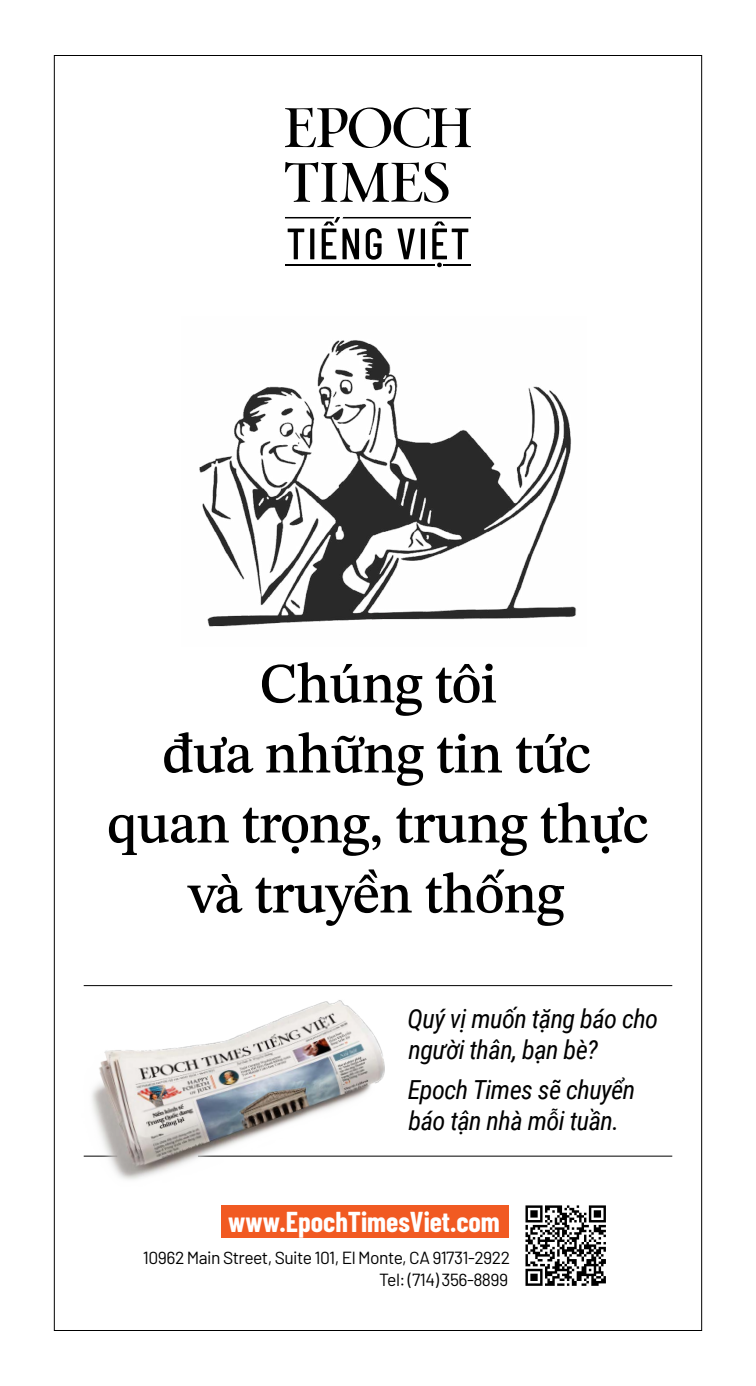
<style>
.page{position:relative;width:756px;height:1386px;background:#fff}
.page>*{position:absolute;margin:0;border:0;box-sizing:border-box;transform-origin:0 0}
.t1{font:500 56.88px/70px "STIX Two Text";letter-spacing:-.02em;color:#000;text-align:center}
.t2{font:700 28.09px "Barlow Condensed";color:#fff}
.t3{font:italic 26.25px/31.5px "Roboto Condensed";letter-spacing:-.02em;color:#000}
.t4{font:17.5px/21.9px "Barlow";letter-spacing:-.03em;color:#000;text-align:right}
</style>
<div class="page">
<div style="left:54px;top:55px;width:648px;height:1276px;background:#fff;border:1px solid #000"></div>
<svg style="left:285px;top:217px;width:186px;height:50px"></svg>
<svg style="left:285px;top:162px;width:164px;height:41px"></svg>
<svg style="left:285px;top:107px;width:186px;height:41px"></svg>
<img style="left:199px;top:340px;width:378px;height:287px">
<div style="left:221px;top:1206px;width:287px;height:32px;background:#f15a22"></div>
<svg style="left:525px;top:1205px;width:81px;height:81px"></svg>
<hr style="left:84px;top:985px;width:588px;height:1px;background:#000">
<hr style="left:198px;top:1156px;width:474px;height:1px;background:#000">
<img style="left:83px;top:1000px;width:319px;height:180px">
<h1 class="t1" style="left:107px;top:648px;width:543px">Chúng tôi<br>đưa những tin tức quan trọng, trung thực và truyền thống</h1>
<p class="t3" style="left:408px;top:1002px;width:252px">Quý vị muốn tặng báo cho người thân, bạn bè?</p>
<p class="t3" style="left:408px;top:1073px;width:229px">Epoch Times sẽ chuyển báo tận nhà mỗi tuần.</p>
<p class="t2" style="left:228px;top:1201px;width:273px">www.EpochTimesViet.com</p>
<p class="t4" style="left:143px;top:1246px;width:369px">10962 Main Street, Suite 101, El Monte, CA 91731-2922<br>Tel: (714) 356-8899</p>
</div>
